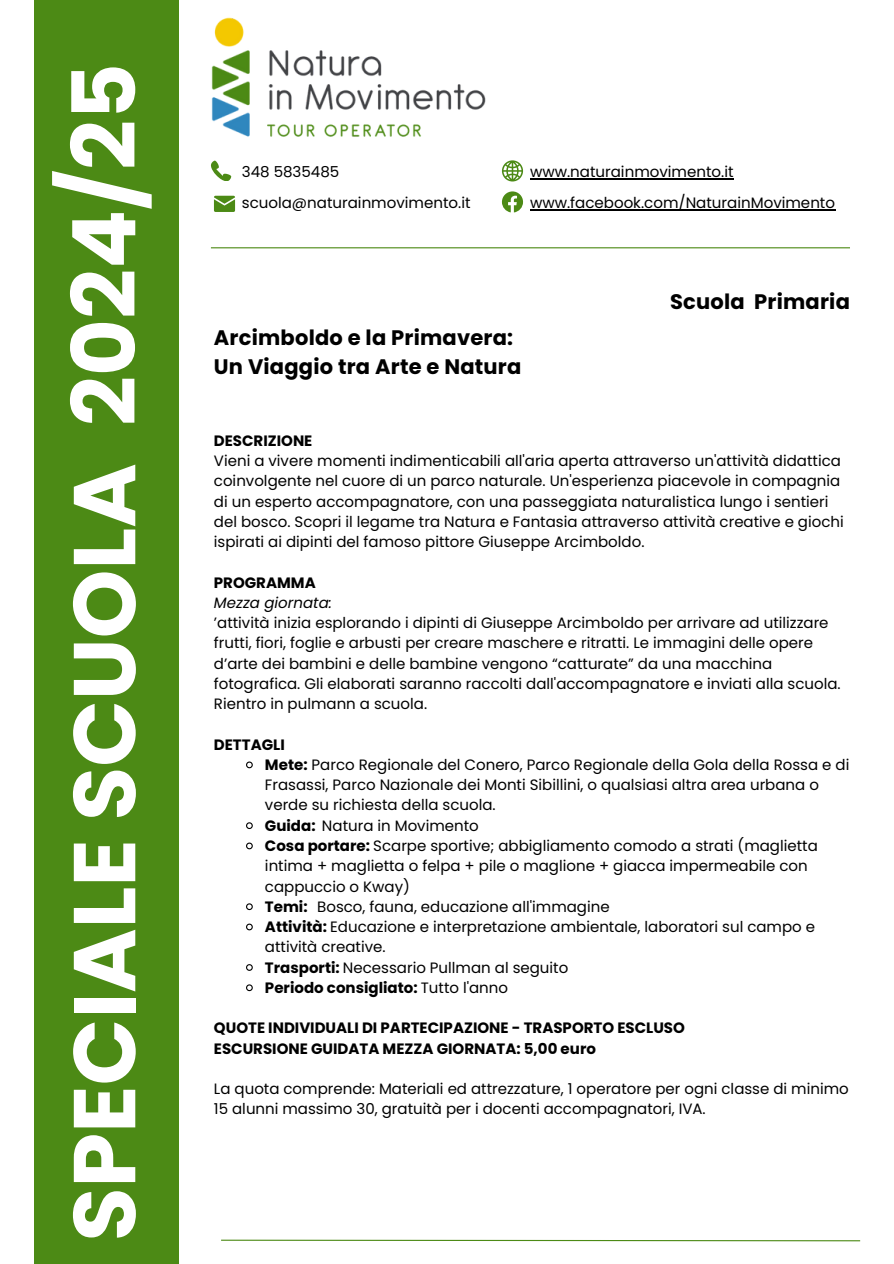
<style>
.page{position:relative;width:894px;height:1264px;background:#fff}
.page>*{position:absolute;margin:0;border:0;box-sizing:border-box;transform-origin:0 0}
.t1{font:700 87.6px "Poppins";color:#fff}
.t2{font:700 21px/29.2px "Poppins";letter-spacing:.01em;color:#000}
.t3{font:15px/20.2px "Poppins";color:#000}
.t4{font:700 15px/20.2px "Poppins";color:#000}
.t5{font:italic 15px "Poppins";color:#000}
.s1{font-weight:700}
.s2{font-weight:400}
</style>
<div class="page">
<div style="left:34px;top:0;width:144px;height:1263px;background:#4c8a15"></div>
<svg style="left:214px;top:196px;width:21px;height:15px"></svg>
<svg style="left:211px;top:161px;width:20px;height:20px"></svg>
<svg style="left:502px;top:160px;width:21px;height:21px"></svg>
<hr style="left:211px;top:247px;width:638px;height:1px;background:#4c8a15">
<svg style="left:221px;top:1239px;width:640px;height:2px"></svg>
<svg style="left:246px;top:761px;width:7px;height:8px"></svg>
<svg style="left:246px;top:822px;width:7px;height:7px"></svg>
<svg style="left:246px;top:842px;width:7px;height:8px"></svg>
<svg style="left:246px;top:903px;width:7px;height:7px"></svg>
<svg style="left:246px;top:923px;width:7px;height:8px"></svg>
<svg style="left:246px;top:964px;width:7px;height:7px"></svg>
<svg style="left:246px;top:984px;width:7px;height:7px"></svg>
<img style="left:211px;top:17px;width:275px;height:120px">
<svg style="left:502px;top:191px;width:21px;height:21px"></svg>
<hr style="left:530px;top:178px;width:203px;height:1px;background:#000">
<hr style="left:530px;top:209px;width:304px;height:2px;background:#000">
<p class="t1" style="left:43px;top:1241px;width:1179px;rotate:-90deg">SPECIALE SCUOLA 2024/25</p>
<p class="t3" style="left:242px;top:162px;width:99px">348 5835485</p>
<h3 class="t3" style="left:530px;top:162px;width:205px">www.naturainmovimento.it</h3>
<p class="t3" style="left:530px;top:193px;width:306px">www.facebook.com/NaturainMovimento</p>
<p class="t3" style="left:242px;top:193px;width:230px">scuola@naturainmovimento.it</p>
<p class="t2" style="left:214px;top:323px;width:309px">Arcimboldo e la Primavera:<br>Un Viaggio tra Arte e Natura</p>
<p class="t2" style="left:669px;top:286px;width:181px">Scuola Primaria</p>
<h1 class="t4" style="left:214px;top:430px;width:100px">DESCRIZIONE</h1>
<p class="t3" style="left:214px;top:450px;width:628px">Vieni a vivere momenti indimenticabili all'aria aperta attraverso un'attività didattica</p>
<p class="t3" style="left:214px;top:471px;width:627px">coinvolgente nel cuore di un parco naturale. Un'esperienza piacevole in compagnia</p>
<p class="t3" style="left:214px;top:491px;width:616px">di un esperto accompagnatore, con una passeggiata naturalistica lungo i sentieri</p>
<p class="t3" style="left:214px;top:511px;width:631px">del bosco. Scopri il legame tra Natura e Fantasia attraverso attività creative e giochi</p>
<p class="t3" style="left:214px;top:531px;width:432px">ispirati ai dipinti del famoso pittore Giuseppe Arcimboldo.</p>
<p class="t4" style="left:214px;top:572px;width:103px">PROGRAMMA</p>
<p class="t5" style="left:214px;top:592px;width:119px">Mezza giornata:</p>
<p class="t3" style="left:214px;top:612px;width:616px">’attività inizia esplorando i dipinti di Giuseppe Arcimboldo per arrivare ad utilizzare</p>
<p class="t3" style="left:214px;top:633px;width:600px">frutti, fiori, foglie e arbusti per creare maschere e ritratti. Le immagini delle opere</p>
<h2 class="t3" style="left:214px;top:653px;width:559px">d’arte dei bambini e delle bambine vengono “catturate” da una macchina</h2>
<h2 class="t3" style="left:214px;top:673px;width:628px">fotografica. Gli elaborati saranno raccolti dall'accompagnatore e inviati alla scuola.</h2>
<p class="t3" style="left:214px;top:693px;width:215px">Rientro in pulmann a scuola.</p>
<p class="t4" style="left:214px;top:734px;width:72px">DETTAGLI</p>
<p class="t3" style="left:265px;top:754px;width:585px"><span class="s1">Mete:</span> Parco Regionale del Conero, Parco Regionale della Gola della Rossa e di<br>Frasassi, Parco Nazionale dei Monti Sibillini, o qualsiasi altra area urbana o verde su richiesta della scuola.</p>
<p class="t3" style="left:265px;top:815px;width:215px"><span class="s1">Guida:</span> Natura in Movimento</p>
<p class="t3" style="left:265px;top:835px;width:554px"><span class="s1">Cosa portare:</span> Scarpe sportive; abbigliamento comodo a strati (maglietta intima + maglietta o felpa + pile o maglione + giacca impermeabile con cappuccio o Kway)</p>
<p class="t3" style="left:265px;top:896px;width:346px"><span class="s1">Temi:</span> Bosco, fauna, educazione all'immagine</p>
<p class="t3" style="left:265px;top:916px;width:551px"><span class="s1">Attività:</span> Educazione e interpretazione ambientale, laboratori sul campo e attività creative.</p>
<p class="t3" style="left:265px;top:957px;width:305px"><span class="s1">Trasporti:</span> Necessario Pullman al seguito</p>
<p class="t4" style="left:265px;top:977px;width:244px">Periodo consigliato: <span class="s2">Tutto l'anno</span></p>
<p class="t4" style="left:214px;top:1017px;width:472px">QUOTE INDIVIDUALI DI PARTECIPAZIONE - TRASPORTO ESCLUSO<br>ESCURSIONE GUIDATA MEZZA GIORNATA: 5,00 euro</p>
<p class="t3" style="left:214px;top:1078px;width:636px">La quota comprende: Materiali ed attrezzature, 1 operatore per ogni classe di minimo<br>15 alunni massimo 30, gratuità per i docenti accompagnatori, IVA.</p>
</div>
